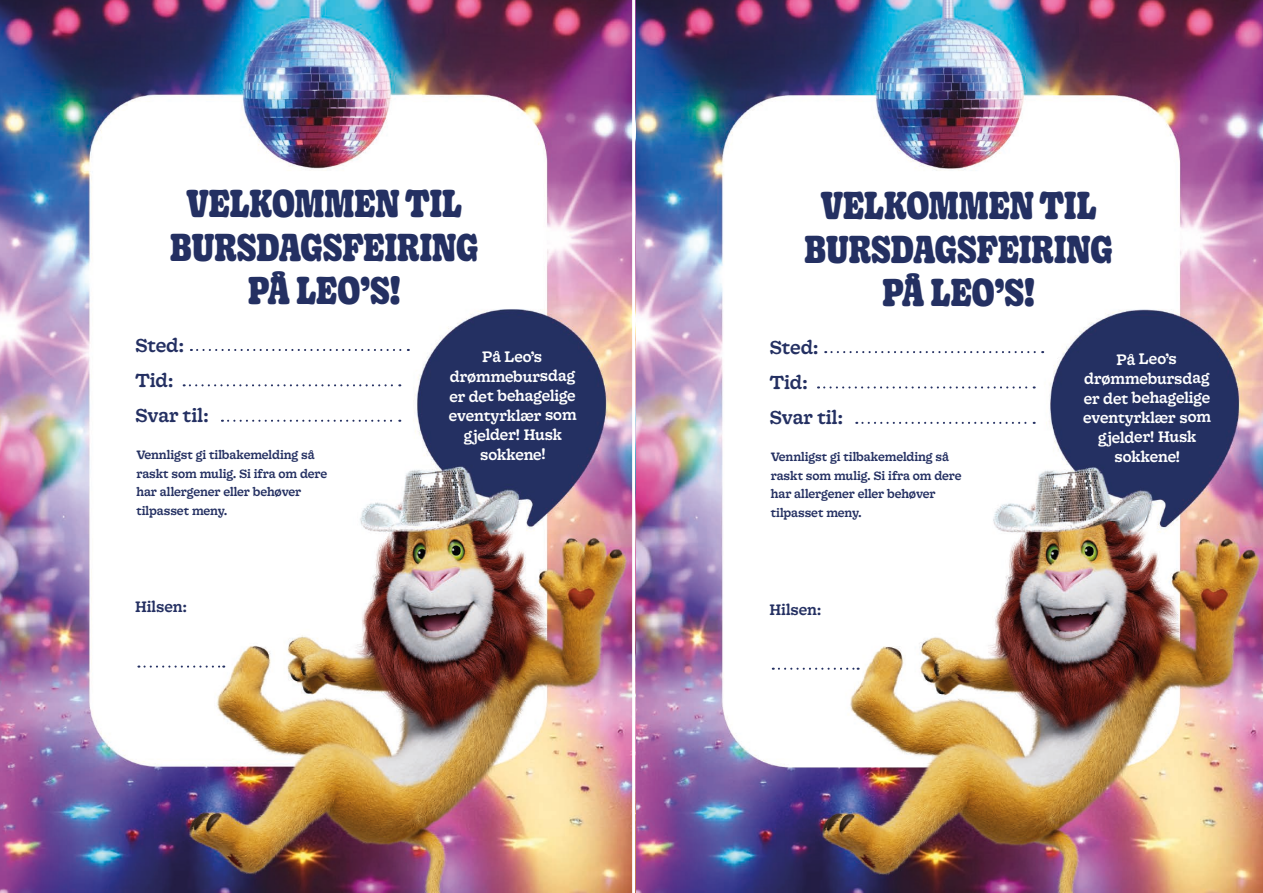
<style>
.page{position:relative;width:1263px;height:893px;background:#fff}
.page>*{position:absolute;margin:0;border:0;box-sizing:border-box;transform-origin:0 0}
.t1{font:37.5px "Gooper Trial Semi Condensed 7 Black";color:#243062}
.t2{font:500 18.6px "VC Gooper";letter-spacing:-.005em;color:#243062}
.t3{font:500 15px/19.5px "VC Gooper";color:#fff;text-align:center}
.t4{font:500 15px "VC Gooper";color:#243062}
.t5{font:500 12px/18.6px "VC Gooper";letter-spacing:-.005em;color:#243062}
</style>
<div class="page">
<img style="left:635px;top:0;width:628px;height:893px">
<img style="left:0;top:0;width:632px;height:893px">
<svg style="left:138px;top:665px;width:86px;height:3px"></svg>
<svg style="left:191px;top:349px;width:218px;height:2px"></svg>
<svg style="left:184px;top:384px;width:216px;height:2px"></svg>
<svg style="left:222px;top:420px;width:178px;height:2px"></svg>
<svg style="left:773px;top:668px;width:86px;height:2px"></svg>
<svg style="left:825px;top:351px;width:218px;height:2px"></svg>
<svg style="left:818px;top:386px;width:217px;height:2px"></svg>
<svg style="left:856px;top:422px;width:179px;height:2px"></svg>
<p class="t1" style="left:186px;top:180px;width:277px">VELKOMMEN TIL</p>
<p class="t1" style="left:170px;top:224px;width:310px">BURSDAGSFEIRING</p>
<p class="t1" style="left:248px;top:267px;width:154px">PÅ LEO’S!</p>
<p class="t1" style="left:821px;top:183px;width:277px">VELKOMMEN TIL</p>
<p class="t1" style="left:804px;top:226px;width:310px">BURSDAGSFEIRING</p>
<p class="t1" style="left:882px;top:270px;width:154px">PÅ LEO’S!</p>
<p class="t2" style="left:135px;top:333px;width:51px">Sted:</p>
<p class="t2" style="left:135px;top:369px;width:40px">Tid:</p>
<p class="t2" style="left:135px;top:404px;width:75px">Svar til:</p>
<p class="t5" style="left:136px;top:446px;width:193px">Vennligst gi tilbakemelding så raskt som mulig. Si ifra om dere har allergener eller behøver tilpasset meny.</p>
<p class="t4" style="left:135px;top:598px;width:54px">Hilsen:</p>
<p class="t2" style="left:769px;top:335px;width:51px">Sted:</p>
<p class="t2" style="left:769px;top:371px;width:40px">Tid:</p>
<p class="t2" style="left:769px;top:406px;width:75px">Svar til:</p>
<p class="t3" style="left:482px;top:348px;width:62px;rotate:-1deg">På Leo’s</p>
<p class="t3" style="left:448px;top:368px;width:129px;rotate:-1deg">drømmebursdag er det behagelige eventyrklær som gjelder! Husk</p>
<p class="t3" style="left:480px;top:446px;width:67px;rotate:-1deg">sokkene!</p>
<p class="t5" style="left:771px;top:448px;width:193px">Vennligst gi tilbakemelding så raskt som mulig. Si ifra om dere har allergener eller behøver tilpasset meny.</p>
<p class="t4" style="left:769px;top:600px;width:54px">Hilsen:</p>
<p class="t3" style="left:1116px;top:350px;width:62px;rotate:-1deg">På Leo’s</p>
<p class="t3" style="left:1082px;top:370px;width:129px;rotate:-1deg">drømmebursdag er det behagelige eventyrklær som gjelder! Husk</p>
<p class="t3" style="left:1114px;top:448px;width:67px;rotate:-1deg">sokkene!</p>
</div>
